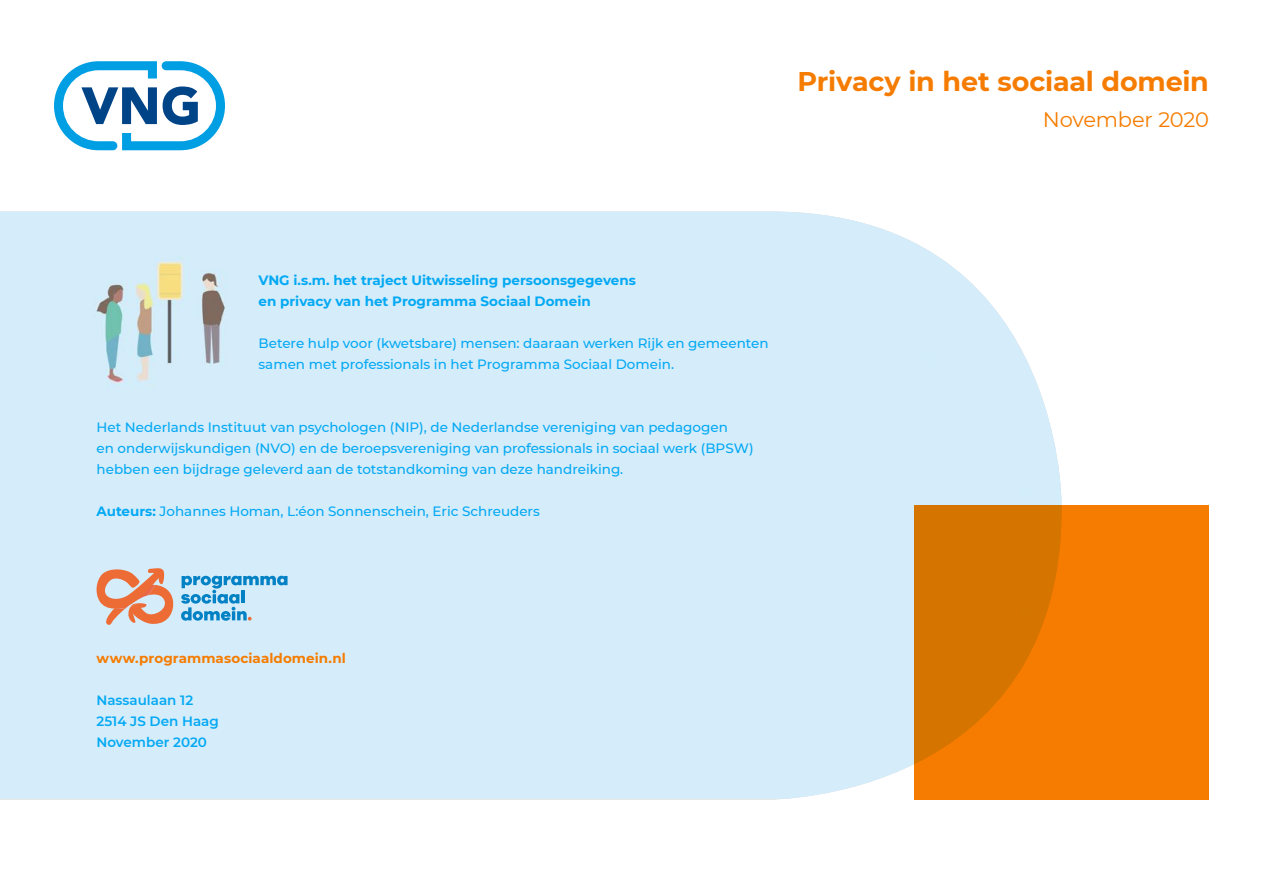
<style>
.page{position:relative;width:1263px;height:893px;background:#fff}
.page>*{position:absolute;margin:0;border:0;box-sizing:border-box;transform-origin:0 0}
.t1{font:700 27px "Montserrat";letter-spacing:-.01em;color:#f57c00}
.t2{font:21px "Montserrat";letter-spacing:-.015em;color:#f57c00}
.t3{font:500 13.5px/21px "Montserrat";color:#03a9f4}
.t4{font:700 13.5px/21px "Montserrat";color:#03a9f4}
.t5{font:600 13.5px/21px "Montserrat";color:#03a9f4}
.t6{font:700 13.5px "Montserrat";letter-spacing:.005em;color:#f57c00}
.s1{font-weight:700}
</style>
<div class="page">
<div style="left:0;top:212px;width:1061px;height:588px;background:#d5ecfa"></div>
<svg style="left:915px;top:506px;width:294px;height:294px;fill:#f57c00"></svg>
<svg style="left:181px;top:576px;width:106px;height:45px"></svg>
<svg style="left:97px;top:568px;width:77px;height:57px"></svg>
<svg style="left:54px;top:61px;width:171px;height:89px"></svg>
<h1 class="t1" style="left:798px;top:62px;width:413px">Privacy in het sociaal domein</h1>
<h2 class="t2" style="left:1043px;top:105px;width:168px">November 2020</h2>
<p class="t4" style="left:259px;top:269px;width:379px">VNG i.s.m. het traject Uitwisseling persoonsgegevens en privacy van het Programma Sociaal Domein</p>
<p class="t3" style="left:259px;top:332px;width:512px">Betere hulp voor (kwetsbare) mensen: daaraan werken Rijk en gemeenten samen met professionals in het Programma Sociaal Domein.</p>
<p class="t3" style="left:97px;top:416px;width:659px">Het Nederlands Instituut van psychologen (NIP), de Nederlandse vereniging van pedagogen<br>en onderwijskundigen (NVO) en de beroepsvereniging van professionals in sociaal werk (BPSW) hebben een bijdrage geleverd aan de totstandkoming van deze handreiking.</p>
<p class="t3" style="left:97px;top:500px;width:445px"><span class="s1">Auteurs:</span> Johannes Homan, L:éon Sonnenschein, Eric Schreuders</p>
<p class="t6" style="left:97px;top:649px;width:251px">www.programmasociaaldomein.nl</p>
<p class="t5" style="left:97px;top:689px;width:124px">Nassaulaan 12<br>2514 JS Den Haag<br>November 2020</p>
</div>
